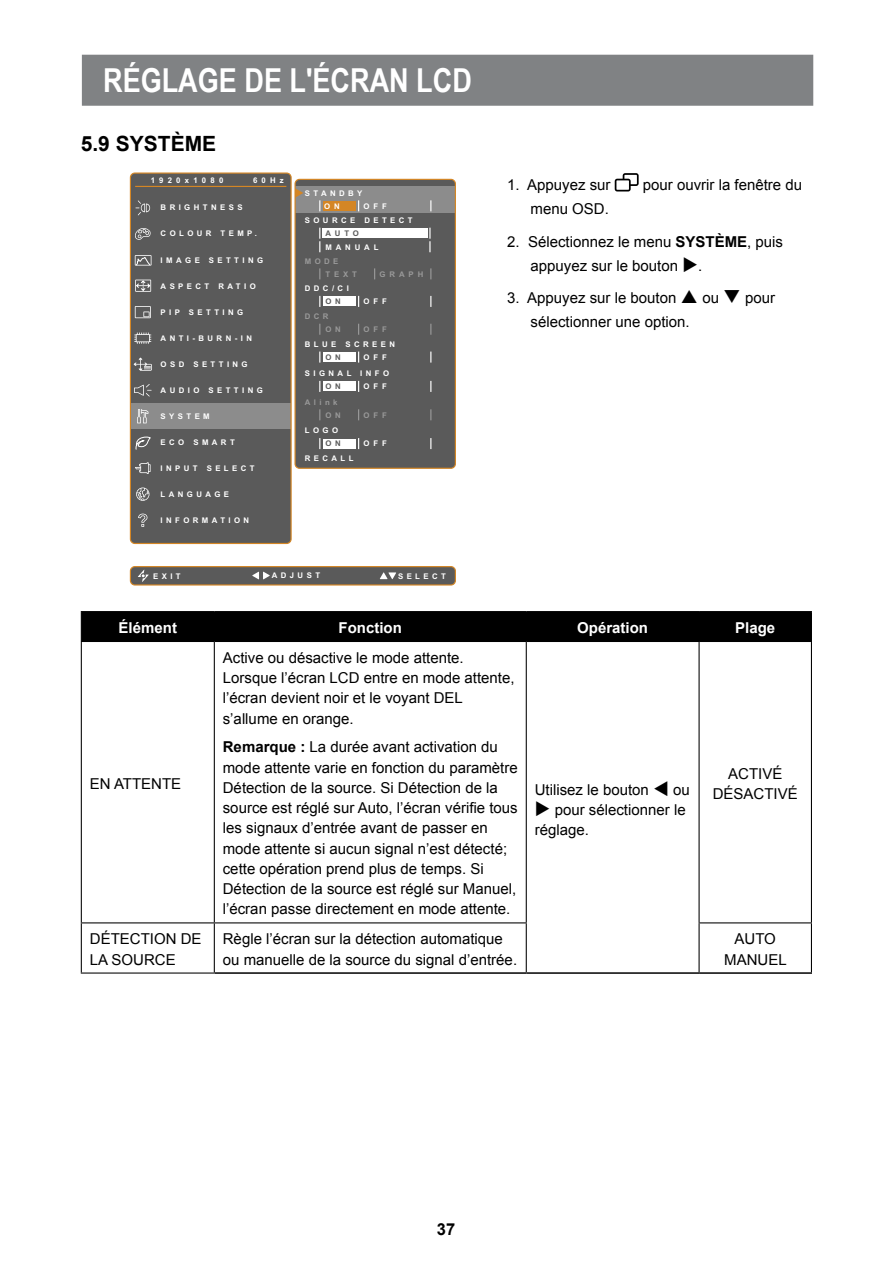
<style>
.page{position:relative;width:893px;height:1263px;background:#fff}
.page>*{position:absolute;margin:0;border:0;box-sizing:border-box;transform-origin:0 0}
.t1{font:700 33px "Arial Narrow";color:#fff}
.t2{font:700 21px "Arial";color:#000}
.t3{font:700 16.5px "Arial";color:#000}
.t4{font:15px/20.2px "Arial";color:#000}
.t5{font:700 15px "Arial";color:#fff}
.t6{font:700 7.8px/13.2px "Arial";letter-spacing:.44em;color:#fff;text-align:center}
.t7{font:700 7.8px/13.2px "Arial";letter-spacing:.5em;color:#999}
.t8{font:700 7.8px "Arial";color:#5a5a5a}
.t9{font:700 7.8px "Arial";letter-spacing:.54em;color:#fff}
.t10{font:700 7.8px/13.2px "Arial";letter-spacing:.47em;color:#999}
.s1{font-weight:700}
</style>
<div class="page">
<div style="left:82px;top:55px;width:731px;height:51px;background:#808284;border:2px solid #808284"></div>
<svg style="left:130px;top:172px;width:162px;height:373px;background:#615f5d"></svg>
<svg style="left:135px;top:200px;width:15px;height:15px"></svg>
<svg style="left:134px;top:228px;width:17px;height:12px"></svg>
<svg style="left:135px;top:462px;width:16px;height:12px"></svg>
<svg style="left:136px;top:487px;width:13px;height:14px"></svg>
<svg style="left:138px;top:514px;width:9px;height:13px"></svg>
<svg style="left:134px;top:357px;width:18px;height:14px"></svg>
<svg style="left:134px;top:384px;width:18px;height:13px"></svg>
<svg style="left:137px;top:409px;width:11px;height:14px"></svg>
<svg style="left:135px;top:306px;width:16px;height:12px"></svg>
<svg style="left:134px;top:333px;width:17px;height:11px"></svg>
<svg style="left:135px;top:255px;width:17px;height:11px"></svg>
<svg style="left:135px;top:280px;width:16px;height:12px"></svg>
<svg style="left:135px;top:435px;width:17px;height:15px"></svg>
<div style="left:295px;top:179px;width:160px;height:289px;background:#5a5a5a;border-radius:4px"></div>
<div style="left:295px;top:186px;width:160px;height:27px;background:#8c8c8c"></div>
<div style="left:294px;top:179px;width:162px;height:290px;border:1px solid #d48625;border-radius:4px"></div>
<svg style="left:295px;top:188px;width:8px;height:10px"></svg>
<div style="left:322px;top:228px;width:106px;height:10px;background:#fff"></div>
<div style="left:323px;top:201px;width:32px;height:10px;background:#d48625"></div>
<div style="left:323px;top:297px;width:32px;height:9px;background:#fff"></div>
<div style="left:323px;top:352px;width:32px;height:10px;background:#fff"></div>
<div style="left:323px;top:382px;width:32px;height:9px;background:#fff"></div>
<div style="left:323px;top:439px;width:32px;height:9px;background:#fff"></div>
<svg style="left:319px;top:228px;width:1px;height:24px"></svg>
<svg style="left:429px;top:228px;width:2px;height:24px"></svg>
<div style="left:130px;top:567px;width:325px;height:18px;background:#5a5a5a;border-radius:4px"></div>
<div style="left:130px;top:566px;width:326px;height:19px;border:1px solid #d48625;border-radius:4px"></div>
<svg style="left:138px;top:570px;width:11px;height:12px"></svg>
<svg style="left:380px;top:572px;width:16px;height:7px"></svg>
<svg style="left:252px;top:572px;width:18px;height:7px"></svg>
<svg style="left:615px;top:173px;width:24px;height:18px"></svg>
<hr style="left:81px;top:611px;width:133px;height:1px;background:#000">
<hr style="left:214px;top:611px;width:312px;height:1px;background:#000">
<hr style="left:526px;top:611px;width:173px;height:1px;background:#000">
<hr style="left:699px;top:611px;width:113px;height:1px;background:#000">
<div style="left:81px;top:612px;width:731px;height:29px;background:#000"></div>
<hr style="left:81px;top:641px;width:133px;height:1px;background:#000">
<hr style="left:81px;top:642px;width:1px;height:280px;background:#000">
<hr style="left:214px;top:641px;width:312px;height:1px;background:#000">
<hr style="left:214px;top:642px;width:1px;height:280px;background:#000">
<hr style="left:526px;top:641px;width:173px;height:1px;background:#000">
<hr style="left:526px;top:642px;width:1px;height:280px;background:#000">
<hr style="left:699px;top:641px;width:113px;height:1px;background:#000">
<hr style="left:698px;top:642px;width:2px;height:280px;background:#000">
<hr style="left:811px;top:642px;width:1px;height:280px;background:#000">
<hr style="left:81px;top:922px;width:133px;height:1px;background:#000">
<hr style="left:81px;top:923px;width:1px;height:49px;background:#000">
<hr style="left:214px;top:922px;width:313px;height:1px;background:#000">
<hr style="left:214px;top:923px;width:1px;height:49px;background:#000">
<hr style="left:526px;top:923px;width:1px;height:49px;background:#000">
<hr style="left:698px;top:922px;width:114px;height:1px;background:#000">
<hr style="left:698px;top:923px;width:2px;height:49px;background:#000">
<hr style="left:811px;top:923px;width:1px;height:49px;background:#000">
<hr style="left:81px;top:972px;width:134px;height:1px;background:#000">
<hr style="left:215px;top:972px;width:311px;height:2px;background:#000">
<hr style="left:526px;top:972px;width:173px;height:2px;background:#000">
<hr style="left:699px;top:972px;width:113px;height:2px;background:#000">
<h1 class="t1" style="left:103px;top:56px;width:370px">RÉGLAGE DE L'ÉCRAN LCD</h1>
<h2 class="t2" style="left:81px;top:132px;width:137px">5.9 SYSTÈME</h2>
<p class="t9" style="left:151px;top:175px;width:74px">1920x1080</p>
<p class="t6" style="left:253px;top:174px;width:32px">60Hz</p>
<p class="t6" style="left:161px;top:201px;width:83px">BRIGHTNESS</p>
<p class="t6" style="left:161px;top:227px;width:98px">COLOUR TEMP.</p>
<p class="t6" style="left:161px;top:253px;width:104px">IMAGE SETTING</p>
<p class="t6" style="left:161px;top:279px;width:97px">ASPECT RATIO</p>
<p class="t6" style="left:161px;top:305px;width:84px">PIP SETTING</p>
<p class="t6" style="left:161px;top:331px;width:93px">ANTI-BURN-IN</p>
<p class="t6" style="left:161px;top:357px;width:89px">OSD SETTING</p>
<p class="t6" style="left:161px;top:383px;width:104px">AUDIO SETTING</p>
<p class="t6" style="left:161px;top:409px;width:51px">SYSTEM</p>
<p class="t6" style="left:161px;top:435px;width:76px">ECO SMART</p>
<p class="t6" style="left:161px;top:461px;width:95px">INPUT SELECT</p>
<p class="t6" style="left:161px;top:487px;width:70px">LANGUAGE</p>
<p class="t6" style="left:161px;top:513px;width:90px">INFORMATION</p>
<p class="t6" style="left:305px;top:186px;width:59px">STANDBY<br>O N</p>
<p class="t6" style="left:364px;top:199px;width:25px">OFF</p>
<p class="t6" style="left:305px;top:214px;width:109px">SOURCE DETECT</p>
<p class="t8" style="left:325px;top:228px;width:35px">AUTO</p>
<p class="t6" style="left:325px;top:240px;width:55px">MANUAL</p>
<p class="t10" style="left:325px;top:254px;width:33px;text-indent:-20px">MODE<br>TEXT</p>
<p class="t7" style="left:380px;top:268px;width:45px">GRAPH</p>
<p class="t6" style="left:305px;top:282px;width:45px">DDC/CI</p>
<p class="t8" style="left:325px;top:296px;width:17px">O N</p>
<p class="t6" style="left:364px;top:295px;width:25px">OFF</p>
<p class="t7" style="left:325px;top:310px;width:17px;text-indent:-20px">DCR<br>O N</p>
<p class="t7" style="left:364px;top:323px;width:25px">OFF</p>
<p class="t6" style="left:305px;top:338px;width:92px">BLUE SCREEN</p>
<p class="t8" style="left:325px;top:352px;width:17px">O N</p>
<p class="t6" style="left:305px;top:349px;width:86px;line-height:16.2px;text-align:right">OFF<br>SIGNAL INFO</p>
<p class="t8" style="left:325px;top:381px;width:17px">O N</p>
<p class="t6" style="left:364px;top:380px;width:25px">OFF</p>
<p class="t7" style="left:325px;top:395px;width:17px;text-indent:-20px">Alink<br>O N</p>
<p class="t7" style="left:364px;top:408px;width:25px">OFF</p>
<p class="t6" style="left:305px;top:424px;width:35px">LOGO</p>
<p class="t6" style="left:305px;top:452px;width:50px">RECALL</p>
<p class="t8" style="left:325px;top:438px;width:17px">O N</p>
<p class="t6" style="left:364px;top:437px;width:25px">OFF</p>
<p class="t6" style="left:153px;top:569px;width:29px">EXIT</p>
<p class="t6" style="left:272px;top:569px;width:50px">ADJUST</p>
<p class="t6" style="left:398px;top:569px;width:49px">SELECT</p>
<p class="t4" style="left:507px;top:175px;width:105px">1. Appuyez sur</p>
<p class="t4" style="left:643px;top:175px;width:161px">pour ouvrir la fenêtre du</p>
<p class="t4" style="left:531px;top:199px;width:80px">menu OSD.</p>
<p class="t4" style="left:531px;top:230px;width:254px;line-height:24px;text-indent:-23px">2. Sélectionnez le menu <span class="s1">SYSTÈME</span>, puis appuyez sur le bouton ◆.</p>
<p class="t4" style="left:507px;top:288px;width:171px">3. Appuyez sur le bouton</p>
<p class="t4" style="left:702px;top:288px;width:74px">ou ❑ pour</p>
<p class="t4" style="left:530px;top:312px;width:161px">sélectionner une option.</p>
<p class="t5" style="left:119px;top:619px;width:60px">Élément</p>
<p class="t5" style="left:339px;top:619px;width:65px">Fonction</p>
<p class="t5" style="left:577px;top:619px;width:72px">Opération</p>
<p class="t5" style="left:735px;top:619px;width:42px">Plage</p>
<p class="t4" style="left:90px;top:773px;width:93px">EN ATTENTE</p>
<p class="t4" style="left:223px;top:648px;width:293px">Active ou désactive le mode attente.<br>Lorsque l’écran LCD entre en mode attente, l’écran devient noir et le voyant DEL s’allume en orange.</p>
<p class="t4" style="left:223px;top:737px;width:296px"><span class="s1">Remarque :</span> La durée avant activation du mode attente varie en fonction du paramètre Détection de la source. Si Détection de la source est réglé sur Auto, l’écran vérifie tous les signaux d’entrée avant de passer en mode attente si aucun signal n’est détecté; cette opération prend plus de temps. Si Détection de la source est réglé sur Manuel, l’écran passe directement en mode attente.</p>
<p class="t4" style="left:535px;top:779px;width:157px">Utilisez le bouton ▼ ou</p>
<p class="t4" style="left:535px;top:800px;width:152px">◆ pour sélectionner le réglage.</p>
<p class="t4" style="left:713px;top:763px;width:87px;text-align:center">ACTIVÉ<br>DÉSACTIVÉ</p>
<p class="t4" style="left:90px;top:929px;width:113px">DÉTECTION DE<br>LA SOURCE</p>
<p class="t4" style="left:223px;top:929px;width:296px">Règle l’écran sur la détection automatique ou manuelle de la source du signal d’entrée.</p>
<p class="t4" style="left:724px;top:929px;width:64px;text-align:center">AUTO<br>MANUEL</p>
<p class="t3" style="left:437px;top:1220px;width:20px">37</p>
</div>
